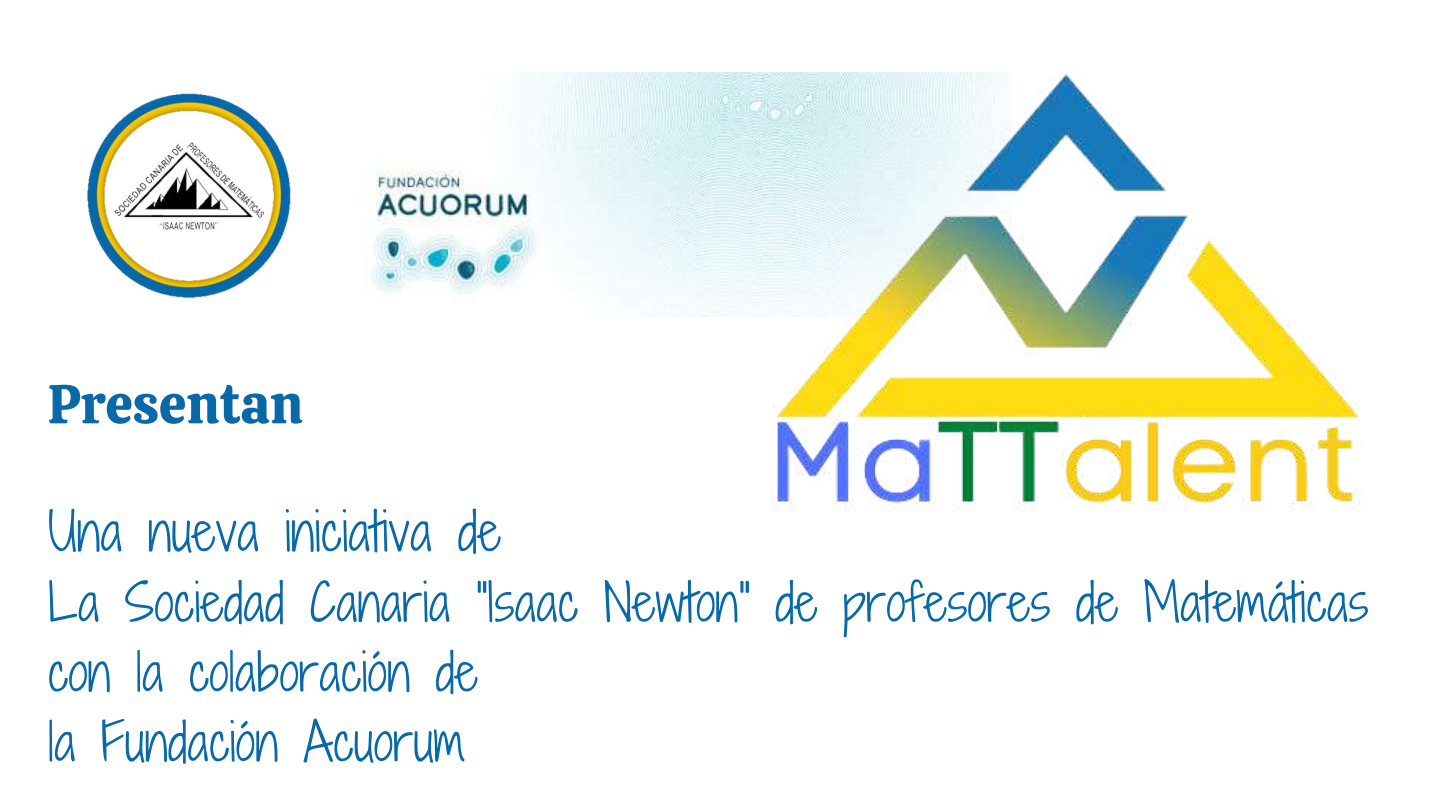
<style>
.page{position:relative;width:1440px;height:810px;background:#fff}
.page>*{position:absolute;margin:0;border:0;box-sizing:border-box;transform-origin:0 0}
.t1{font:54.8px "Calistoga";color:#0868a8}
.t2{font:51.3px "Shadows Into Light Two";color:#0868a8}
.t3{font:50.3px/69.8px "Shadows Into Light Two";color:#0868a8}
</style>
<div class="page">
<img style="left:371px;top:73px;width:316px;height:243px">
<img style="left:87px;top:93px;width:204px;height:205px">
<img style="left:687px;top:72px;width:674px;height:440px">
<p class="t1" style="left:48px;top:369px;width:257px">Presentan</p>
<p class="t2" style="left:48px;top:494px;width:455px">Una nueva iniciativa de</p>
<p class="t3" style="left:48px;top:567px;width:1322px">La Sociedad Canaria "Isaac Newton" de profesores de Matemáticas con la colaboración de<br>la Fundación Acuorum</p>
</div>
